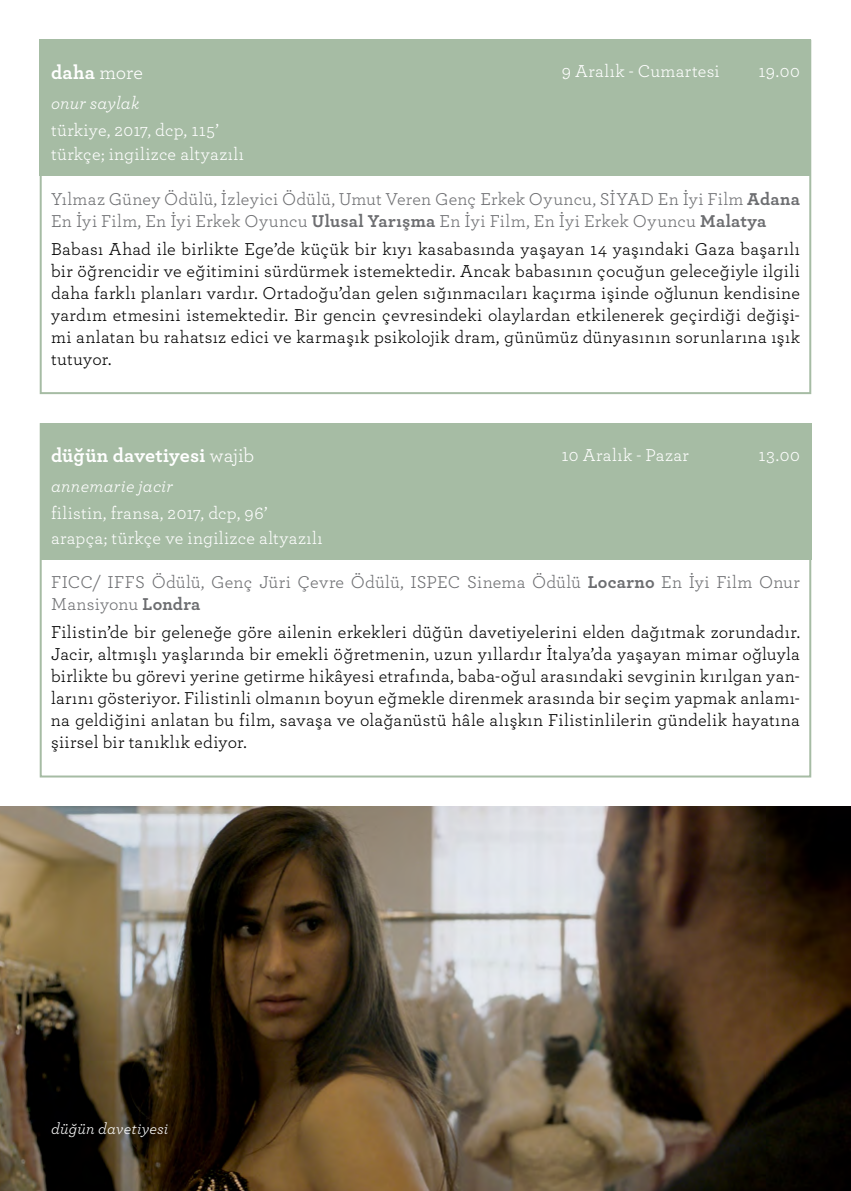
<style>
.page{position:relative;width:851px;height:1191px;background:#fff}
.page>*{position:absolute;margin:0;border:0;box-sizing:border-box;transform-origin:0 0}
.t1{font:700 20px "Archer";letter-spacing:.01em;color:#fff}
.t2{font:18px/22px "Archer";letter-spacing:.02em;color:#000;text-align:justify}
.t3{font:18px/22px "Archer";letter-spacing:.01em;color:#6d6e71}
.t4{font:18px/24.4px "Archer";letter-spacing:.02em;color:#fff}
.t5{font:italic 18px "Archer";letter-spacing:.01em;color:#fff}
.t6{font:italic 16px "Archer";letter-spacing:.015em;color:#fff}
.s1{font-weight:400}
.s2{font-weight:700}
</style>
<div class="page">
<div style="left:40px;top:423px;width:771px;height:136px;background:#a6bca4"></div>
<div style="left:40px;top:423px;width:771px;height:354px;border:2px solid #a6bca4"></div>
<img style="left:0;top:806px;width:850px;height:385px">
<div style="left:40px;top:40px;width:771px;height:136px;background:#a6bca4"></div>
<div style="left:40px;top:40px;width:771px;height:354px;border:2px solid #a6bca4"></div>
<p class="t1" style="left:51px;top:56px;width:93px">daha <span class="s1">more</span></p>
<p class="t5" style="left:51px;top:90px;width:90px">onur saylak</p>
<p class="t4" style="left:51px;top:117px;width:194px">türkiye, 2017, dcp, 115’ türkçe; ingilizce altyazılı</p>
<p class="t4" style="left:561px;top:58px;width:159px">9 Aralık - Cumartesi</p>
<p class="t4" style="left:758px;top:58px;width:43px">19.00</p>
<p class="t3" style="left:51px;top:187px;width:750px">Yılmaz Güney Ö dülü, İzleyici Ö dülü, Umut Veren Genç Erkek Oyuncu, SİYAD En İyi Film <span class="s2">Adana<br></span>En İyi Film, En İyi Erkek Oyuncu <span class="s2">Ulusal Yarışma</span> En İyi Film, En İyi Erkek Oyuncu <span class="s2">Malatya</span></p>
<p class="t2" style="left:51px;top:237px;width:750px">Babası Ahad ile birlikte Ege’de küçük bir kıyı kasabasında yaşayan 14 yaşındaki Gaza başarılı bir öğrencidir ve eğitimini sürdürmek istemektedir. Ancak babasının çocuğun geleceğiyle ilgili daha farklı planları vardır. Ortadoğu’dan gelen sığınmacıları kaçırma işinde oğlunun kendisine yardım etmesini istemektedir. Bir gencin çevresindeki olaylardan etkilenerek geçirdiği değişi&shy;mi anlatan bu rahatsız edici ve karmaşık psikolojik dram, günümüz dünyasının sorunlarına ışık tutuyor.</p>
<p class="t1" style="left:51px;top:440px;width:205px">düğün davetiyesi <span class="s1">wajib</span></p>
<p class="t5" style="left:51px;top:473px;width:123px">annemarie jacir</p>
<p class="t4" style="left:51px;top:500px;width:273px">filistin, fransa, 2017, dcp, 96’ arapça; türkçe ve ingilizce altyazılı</p>
<p class="t4" style="left:561px;top:441px;width:129px">10 Aralık - Pazar</p>
<p class="t4" style="left:758px;top:441px;width:43px">13.00</p>
<p class="t3" style="left:51px;top:570px;width:750px">FICC/ IFFS Ödülü, Genç Jüri Çevre Ödülü, ISPEC Sinema Ödülü <span class="s2">Locarno</span> En İyi Film Onur<br>Mansiyonu <span class="s2">Londra</span></p>
<p class="t2" style="left:51px;top:620px;width:750px">Filistin’de bir geleneğe göre ailenin erkekleri düğün davetiyelerini elden dağıtmak zorundadır.<br>Jacir, altmışlı yaşlarında bir emekli öğretmenin, uzun yıllardır İtalya’da yaşayan mimar oğluyla birlikte bu görevi yerine getirme hikâyesi etrafında, baba-oğul arasındaki sevginin kırılgan yan&shy;larını gösteriyor. Filistinli olmanın boyun eğmekle direnmek arasında bir seç im yapmak anlamı&shy;na geldiğini anlatan bu film, savaşa ve olağanüstü hâle alışkın Filistinlilerin gündelik hayatına şiirsel bir tanıklık ediyor.</p>
<p class="t6" style="left:51px;top:1117px;width:119px">düğün davetiyesi</p>
</div>
